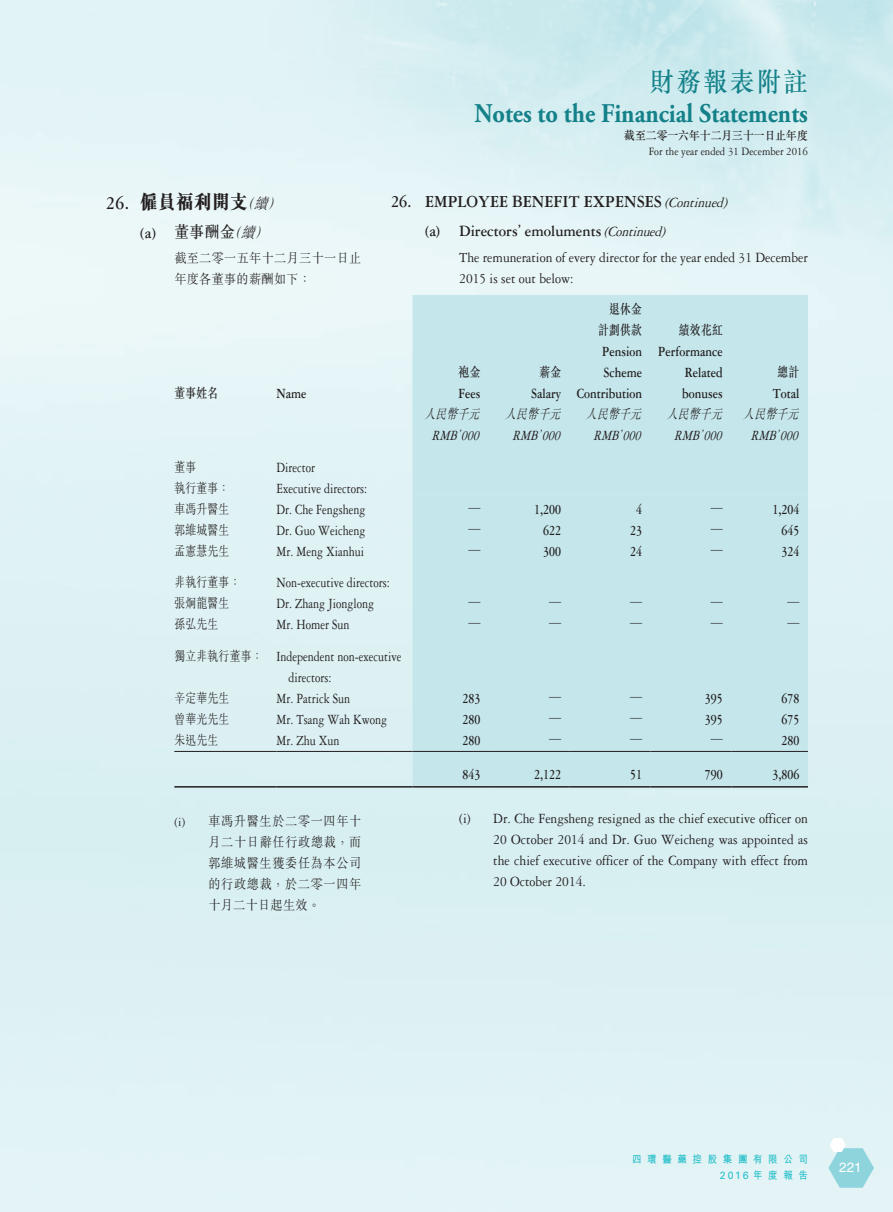
<style>
.page{position:relative;width:893px;height:1212px;background:#fff}
.page>*{position:absolute;margin:0;border:0;box-sizing:border-box;transform-origin:0 0}
.t1{font:700 27px "Adobe Garamond Pro";color:#148189;scale:.9 1}
.t2{font:500 27px "M Sung HK";letter-spacing:.1em;color:#148189;scale:.9 1}
._8__標題-C{font:800 19.5px "M Sung HK";letter-spacing:.025em;color:#231f20;scale:.9 1}
._3__標題{font:700 18px "Garamond 3 LT Std";color:#231f20;scale:.9 1}
._4__副標題{font:700 16.5px "Garamond 3 LT Std";color:#231f20;scale:.9 1}
._9__副標題-C{font:500 16.5px "M Sung HK";color:#231f20;scale:.9 1}
._1__內文{font:15px/21px "Garamond 3 LT Std";color:#231f20;scale:.9 1}
._1__內文-2{font:15px "Garamond 3 LT Std";color:#231f20;scale:.8 1}
._1__內文-3{font:700 15px "Garamond 3 LT Std";color:#231f20;scale:.8 1}
._1__內文-4{font:italic 15px "Garamond 3 LT Std";color:#231f20;scale:.8 1}
._1__內文-5{font:500 15px "M Sung HK";color:#231f20;scale:.8 1}
._6__內文-C{font:300 13.5px/21px "M Sung HK";letter-spacing:.025em;color:#231f20;scale:.9 1}
._6__內文-C-2{font:300 13.5px "M Sung HK";letter-spacing:.025em;color:#231f20;scale:.8 1}
._6__內文-C-3{font:italic 300 13.5px "M Sung HK";color:#231f20;scale:.8 1}
._6__內文-C-4{font:500 13.5px "M Sung HK";letter-spacing:.025em;color:#231f20;scale:.8 1}
.t3{font:13.5px "Helvetica LT Std";color:#fff}
.t4{font:12px "Garamond 3 LT Std";color:#231f20;scale:.9 1}
.t5{font:500 12px "M Sung HK";color:#231f20;scale:.9 1}
.t6{font:700 10.5px "M Hei HK";letter-spacing:.6em;color:#23bec9;scale:.9 1}
.t7{font:10.5px "Univers LT Std";color:#23bec9}
.s1{font-family:"Garamond 3 LT Std";font-weight:700}
.s2{font-weight:300;font-style:italic;font-size:15px}
.s3{font-weight:400;font-style:italic;font-size:15px}
.s4{font-family:"Garamond 3 LT Std";font-weight:400}
.s5{font-family:"M Hei HK";font-weight:700}
</style>
<div class="page">
<svg style="left:828px;top:1138px;width:46px;height:50px;background:#b2e1e7"></svg>
<div style="left:412px;top:295px;width:396px;height:199px;background:#c5e7ec"></div>
<div style="left:412px;top:494px;width:396px;height:292px;background:#c5e7ec"></div>
<hr style="left:174px;top:751px;width:102px;height:1px;background:#231f20">
<hr style="left:276px;top:751px;width:136px;height:1px;background:#231f20">
<hr style="left:412px;top:751px;width:77px;height:1px;background:#231f20">
<hr style="left:489px;top:751px;width:81px;height:1px;background:#231f20">
<hr style="left:570px;top:751px;width:81px;height:1px;background:#231f20">
<hr style="left:651px;top:751px;width:80px;height:1px;background:#231f20">
<hr style="left:731px;top:751px;width:77px;height:1px;background:#231f20">
<hr style="left:174px;top:786px;width:102px;height:1px;background:#231f20">
<hr style="left:276px;top:786px;width:136px;height:1px;background:#231f20">
<hr style="left:412px;top:786px;width:77px;height:1px;background:#231f20">
<hr style="left:489px;top:786px;width:81px;height:1px;background:#231f20">
<hr style="left:570px;top:786px;width:81px;height:1px;background:#231f20">
<hr style="left:651px;top:786px;width:80px;height:1px;background:#231f20">
<hr style="left:731px;top:786px;width:77px;height:1px;background:#231f20">
<p class="_8__標題-C" style="left:106px;top:192px;width:201px"><span class="s1">26.</span> 僱員福利開支<span class="s2">（續）</span></p>
<p class="_9__副標題-C" style="left:140px;top:220px;width:149px"><span class="s1">(a)</span> 董事酬金<span class="s2">（續）</span></p>
<p class="_6__內文-C" style="left:174px;top:247px;width:209px">截至二零一五年十二月三十一日止年度各董事的薪酬如下：</p>
<p class="_6__內文-C-4" style="left:174px;top:384px;width:57px">董事姓名</p>
<p class="_1__內文-3" style="left:276px;top:385px;width:39px">Name</p>
<h1 class="t2" style="left:650px;top:63px;width:177px">財務報表附註</h1>
<h1 class="t1" style="left:474px;top:98px;width:372px">Notes to the Financial Statements</h1>
<p class="t5" style="left:624px;top:127px;width:205px">截至二零一六年十二月三十一日止年度</p>
<p class="t4" style="left:649px;top:145px;width:178px">For the year ended 31 December 2016</p>
<p class="_3__標題" style="left:391px;top:192px;width:379px">26. EMPLOYEE BENEFIT EXPENSES <span class="s3">(Continued)</span></p>
<p class="_4__副標題" style="left:425px;top:222px;width:273px">(a) Directors’ emoluments <span class="s3">(Continued)</span></p>
<p class="_1__內文" style="left:459px;top:247px;width:389px">The remuneration of every director for the year ended 31 December<br>2015 is set out below:</p>
<p class="_6__內文-C-4" style="left:609px;top:300px;width:43px">退休金</p>
<p class="_6__內文-C-4" style="left:598px;top:321px;width:57px">計劃供款</p>
<p class="_6__內文-C-4" style="left:679px;top:321px;width:57px">績效花紅</p>
<p class="_6__內文-C-4" style="left:459px;top:363px;width:29px">袍金</p>
<p class="_1__內文-3" style="left:458px;top:385px;width:29px">Fees</p>
<p class="_6__內文-C-4" style="left:539px;top:363px;width:29px">薪金</p>
<p class="_1__內文-3" style="left:531px;top:385px;width:39px">Salary</p>
<p class="_1__內文-3" style="left:602px;top:343px;width:52px">Pension</p>
<p class="_1__內文-3" style="left:603px;top:364px;width:50px">Scheme</p>
<p class="_1__內文-3" style="left:577px;top:385px;width:83px">Contribution</p>
<p class="_1__內文-3" style="left:658px;top:343px;width:82px">Performance</p>
<p class="_1__內文-3" style="left:685px;top:364px;width:49px">Related</p>
<p class="_1__內文-3" style="left:682px;top:385px;width:52px">bonuses</p>
<p class="_6__內文-C-4" style="left:778px;top:363px;width:29px">總計</p>
<p class="_1__內文-3" style="left:773px;top:385px;width:35px">Total</p>
<p class="_6__內文-C-3" style="left:424px;top:405px;width:76px">人民幣千元</p>
<p class="_6__內文-C-3" style="left:505px;top:405px;width:76px">人民幣千元</p>
<p class="_6__內文-C-3" style="left:586px;top:405px;width:76px">人民幣千元</p>
<p class="_6__內文-C-3" style="left:666px;top:405px;width:76px">人民幣千元</p>
<p class="_6__內文-C-3" style="left:743px;top:405px;width:76px">人民幣千元</p>
<p class="_1__內文-4" style="left:431px;top:427px;width:66px">RMB’000</p>
<p class="_1__內文-4" style="left:512px;top:427px;width:66px">RMB’000</p>
<p class="_1__內文-4" style="left:593px;top:427px;width:66px">RMB’000</p>
<p class="_1__內文-4" style="left:674px;top:427px;width:66px">RMB’000</p>
<p class="_1__內文-4" style="left:750px;top:427px;width:66px">RMB’000</p>
<p class="_6__內文-C-2" style="left:174px;top:457px;width:29px">董事</p>
<p class="_1__內文-2" style="left:276px;top:459px;width:50px">Director</p>
<p class="_6__內文-C-2" style="left:174px;top:478px;width:70px">執行董事：</p>
<p class="_1__內文-2" style="left:276px;top:480px;width:115px">Executive directors:</p>
<p class="_6__內文-C-2" style="left:174px;top:499px;width:70px">車馮升醫生</p>
<p class="_1__內文-2" style="left:276px;top:501px;width:113px">Dr. Che Fengsheng</p>
<p class="_1__內文-5" style="left:468px;top:498px;width:16px">—</p>
<p class="_1__內文-3" style="left:534px;top:501px;width:35px">1,200</p>
<p class="_1__內文-3" style="left:636px;top:501px;width:9px">4</p>
<p class="_1__內文-5" style="left:711px;top:498px;width:16px">—</p>
<p class="_1__內文-3" style="left:772px;top:501px;width:35px">1,204</p>
<p class="_6__內文-C-2" style="left:174px;top:520px;width:70px">郭維城醫生</p>
<p class="_1__內文-2" style="left:276px;top:522px;width:113px">Dr. Guo Weicheng</p>
<p class="_1__內文-5" style="left:468px;top:519px;width:16px">—</p>
<p class="_1__內文-3" style="left:543px;top:522px;width:24px">622</p>
<p class="_1__內文-3" style="left:630px;top:522px;width:16px">23</p>
<p class="_1__內文-5" style="left:711px;top:519px;width:16px">—</p>
<p class="_1__內文-3" style="left:781px;top:522px;width:24px">645</p>
<p class="_6__內文-C-2" style="left:174px;top:541px;width:70px">孟憲慧先生</p>
<p class="_1__內文-2" style="left:276px;top:543px;width:111px">Mr. Meng Xianhui</p>
<p class="_1__內文-5" style="left:468px;top:540px;width:16px">—</p>
<p class="_1__內文-3" style="left:543px;top:543px;width:24px">300</p>
<p class="_1__內文-3" style="left:630px;top:543px;width:16px">24</p>
<p class="_1__內文-5" style="left:711px;top:540px;width:16px">—</p>
<p class="_1__內文-3" style="left:781px;top:543px;width:24px">324</p>
<p class="_6__內文-C-2" style="left:174px;top:573px;width:84px">非執行董事：</p>
<p class="_1__內文-2" style="left:276px;top:574px;width:143px">Non-executive directors:</p>
<p class="_6__內文-C-2" style="left:174px;top:594px;width:70px">張炯龍醫生</p>
<p class="_1__內文-2" style="left:276px;top:595px;width:124px">Dr. Zhang Jionglong</p>
<p class="_1__內文-5" style="left:468px;top:592px;width:16px">—</p>
<p class="_1__內文-5" style="left:549px;top:592px;width:16px">—</p>
<p class="_1__內文-5" style="left:630px;top:592px;width:16px">—</p>
<p class="_1__內文-5" style="left:711px;top:592px;width:16px">—</p>
<p class="_1__內文-5" style="left:787px;top:592px;width:16px">—</p>
<p class="_6__內文-C-2" style="left:174px;top:615px;width:57px">孫弘先生</p>
<p class="_1__內文-2" style="left:276px;top:616px;width:93px">Mr. Homer Sun</p>
<p class="_1__內文-5" style="left:468px;top:613px;width:16px">—</p>
<p class="_1__內文-5" style="left:549px;top:613px;width:16px">—</p>
<p class="_1__內文-5" style="left:630px;top:613px;width:16px">—</p>
<p class="_1__內文-5" style="left:711px;top:613px;width:16px">—</p>
<p class="_1__內文-5" style="left:787px;top:613px;width:16px">—</p>
<p class="_6__內文-C-2" style="left:174px;top:646px;width:112px">獨立非執行董事：</p>
<p class="_1__內文-2" style="left:276px;top:648px;width:158px">Independent non-executive</p>
<p class="_1__內文-2" style="left:288px;top:669px;width:55px">directors:</p>
<p class="_6__內文-C-2" style="left:174px;top:688px;width:70px">辛定華先生</p>
<p class="_1__內文-2" style="left:276px;top:690px;width:94px">Mr. Patrick Sun</p>
<p class="_1__內文-3" style="left:462px;top:690px;width:24px">283</p>
<p class="_1__內文-5" style="left:549px;top:687px;width:16px">—</p>
<p class="_1__內文-5" style="left:630px;top:687px;width:16px">—</p>
<p class="_1__內文-3" style="left:705px;top:690px;width:24px">395</p>
<p class="_1__內文-3" style="left:781px;top:690px;width:24px">678</p>
<p class="_6__內文-C-2" style="left:174px;top:709px;width:70px">曾華光先生</p>
<p class="_1__內文-2" style="left:276px;top:711px;width:140px">Mr. Tsang Wah Kwong</p>
<p class="_1__內文-3" style="left:462px;top:711px;width:24px">280</p>
<p class="_1__內文-5" style="left:549px;top:708px;width:16px">—</p>
<p class="_1__內文-5" style="left:630px;top:708px;width:16px">—</p>
<p class="_1__內文-3" style="left:705px;top:711px;width:24px">395</p>
<p class="_1__內文-3" style="left:781px;top:711px;width:24px">675</p>
<p class="_6__內文-C-2" style="left:174px;top:730px;width:57px">朱迅先生</p>
<p class="_1__內文-2" style="left:276px;top:732px;width:80px">Mr. Zhu Xun</p>
<p class="_1__內文-3" style="left:462px;top:732px;width:24px">280</p>
<p class="_1__內文-5" style="left:549px;top:729px;width:16px">—</p>
<p class="_1__內文-5" style="left:630px;top:729px;width:16px">—</p>
<p class="_1__內文-5" style="left:711px;top:729px;width:16px">—</p>
<p class="_1__內文-3" style="left:781px;top:732px;width:24px">280</p>
<p class="_1__內文-3" style="left:462px;top:766px;width:24px">843</p>
<p class="_1__內文-3" style="left:534px;top:766px;width:35px">2,122</p>
<p class="_1__內文-3" style="left:630px;top:766px;width:16px">51</p>
<p class="_1__內文-3" style="left:705px;top:766px;width:24px">790</p>
<p class="_1__內文-3" style="left:772px;top:766px;width:35px">3,806</p>
<p class="_1__內文" style="left:493px;top:807px;width:351px;text-align:justify;text-indent:-34px">(i) Dr. Che Fengsheng resigned as the chief executive officer on 20 October 2014 and Dr. Guo Weicheng was appointed as the chief executive officer of the Company with effect from 20 October 2014.</p>
<p class="_6__內文-C" style="left:208px;top:809px;width:172px;text-align:justify;text-indent:-34px"><span class="s4">(i)</span> 車馮升醫生於二零一四年十月二十日辭任行政總裁，而郭維城醫生獲委任為本公司的行政總裁，於二零一四年十月二十日起生效。</p>
<p class="t6" style="left:632px;top:1151px;width:197px">四環醫藥控股集團有限公司</p>
<p class="t7" style="left:720px;top:1169px;width:90px">2016<span class="s5">年度 報 告</span></p>
<p class="t3" style="left:839px;top:1159px;width:24px">221</p>
</div>
